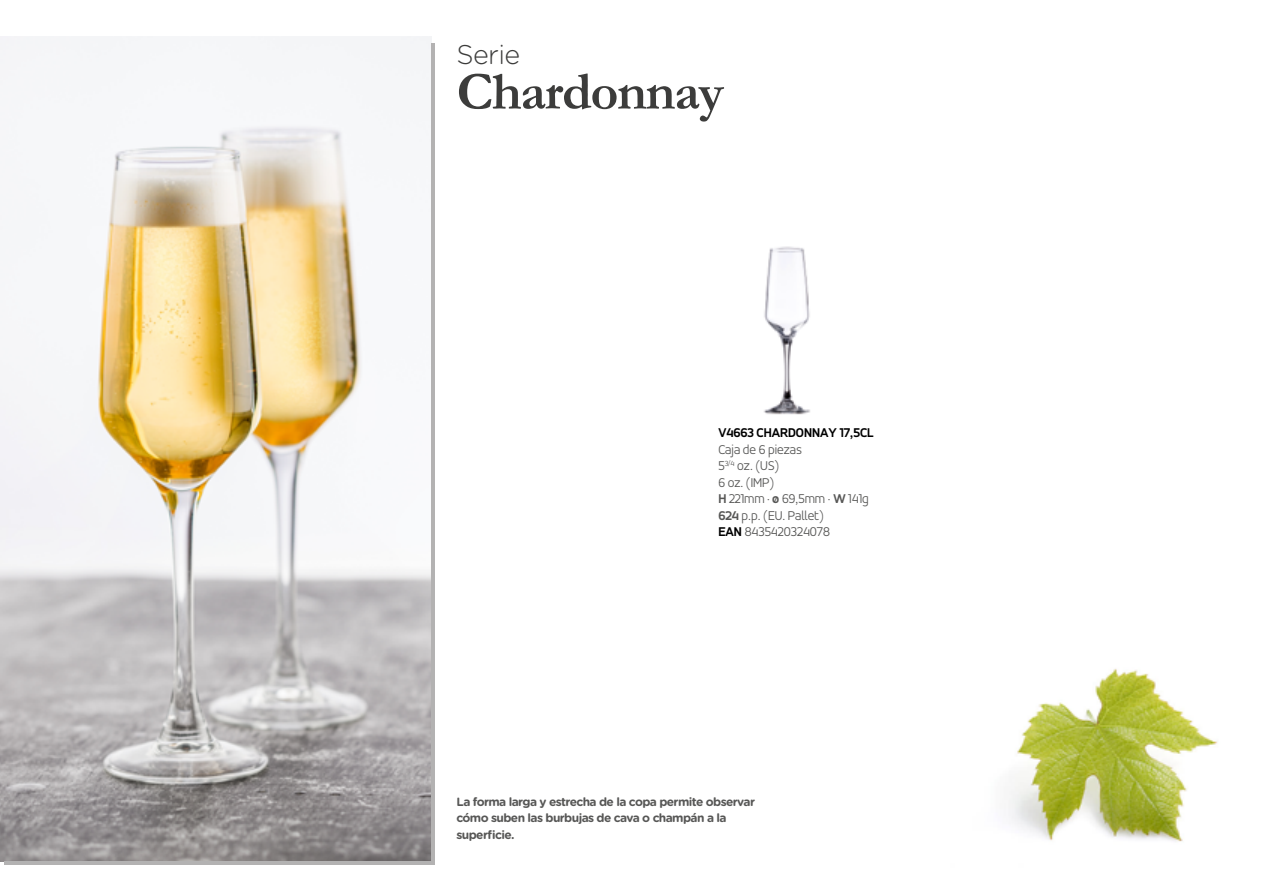
<style>
.page{position:relative;width:1263px;height:893px;background:#fff}
.page>*{position:absolute;margin:0;border:0;box-sizing:border-box;transform-origin:0 0}
.t1{font:700 54px "Garamond";letter-spacing:-.025em;color:#3c3c3b}
.t2{font:300 27px "Gotham Rounded";letter-spacing:-.025em;color:#3c3c3b}
.t3{font:300 13.5px/16.5px "Accord Alternate";color:#575756}
.t4{font:700 13.5px "Accord Alternate";color:#000}
.t5{font:700 12px/16.5px "Gotham Rounded";letter-spacing:-.05em;color:#575756}
.s1{font-weight:700}
.s2{font-weight:700;color:#000}
</style>
<div class="page">
<img style="left:764px;top:246px;width:46px;height:169px">
<img style="left:1009px;top:669px;width:209px;height:173px">
<img style="left:0;top:37px;width:431px;height:824px">
<hr style="left:5px;top:861px;width:430px;height:4px;background:#b3b2b2">
<hr style="left:431px;top:43px;width:4px;height:821px;background:#b3b2b2">
<h2 class="t2" style="left:456px;top:36px;width:65px">Serie</h2>
<h1 class="t1" style="left:456px;top:55px;width:269px">Chardonnay</h1>
<p class="t4" style="left:718px;top:425px;width:157px">V4663 CHARDONNAY 17,5CL</p>
<p class="t3" style="left:718px;top:441px;width:152px">Caja de 6 piezas<br>5<sup>3/4</sup> oz. (US)<br>6 oz. (IMP)<br><span class="s1">H</span> 221mm · <span class="s1">ø</span> 69,5mm · <span class="s1">W</span> 141g<br><span class="s1">624</span> p.p. (EU. Pallet)<br><span class="s2">EAN</span> 8435420324078</p>
<p class="t5" style="left:456px;top:793px;width:300px">La forma larga y estrecha de la copa permite observar cómo suben las burbujas de cava o champán a la superficie.</p>
</div>
